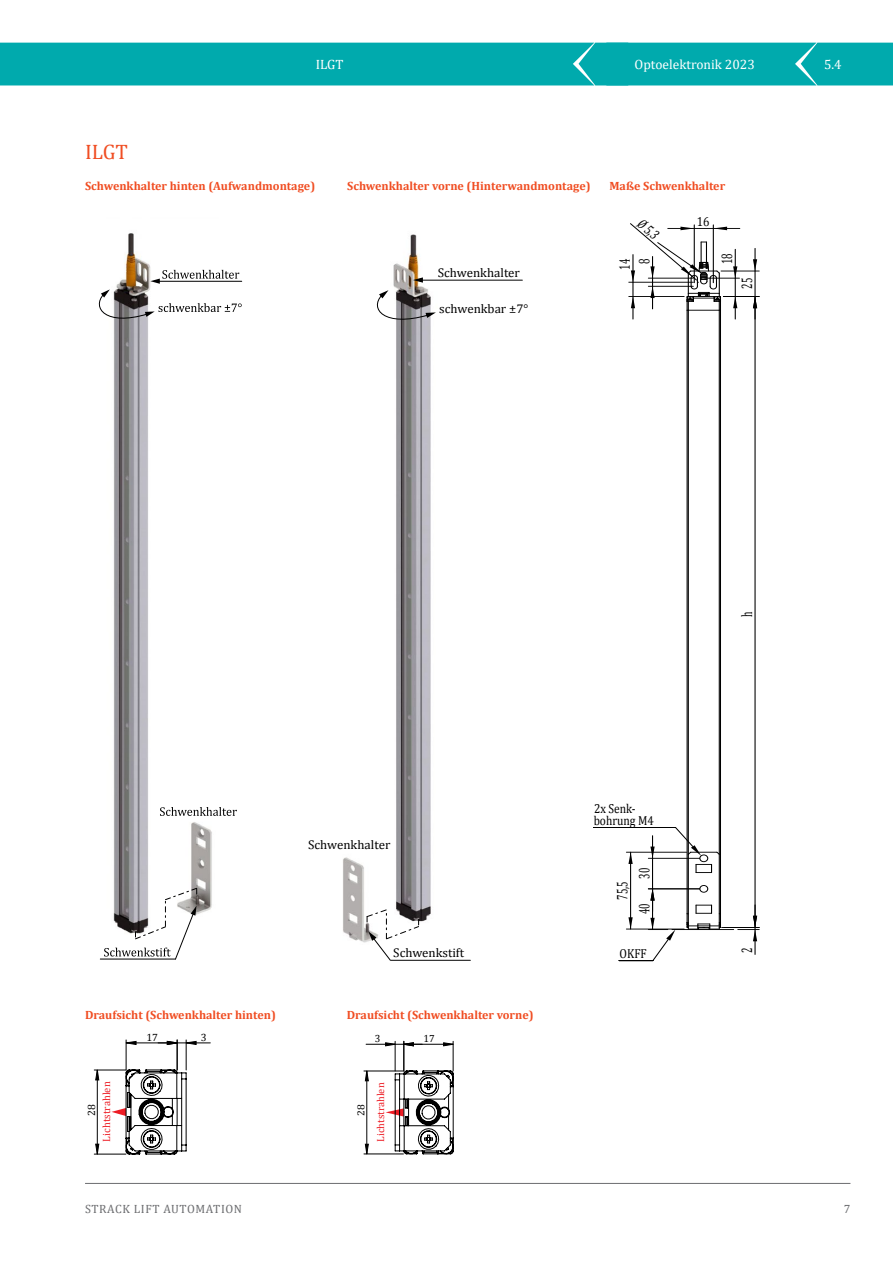
<style>
.page{position:relative;width:893px;height:1263px;background:#fff}
.page>*{position:absolute;margin:0;border:0;box-sizing:border-box;transform-origin:0 0}
.t1{font:21px "Cambria";color:#f04d22}
.t2{font:15.3px "Cambria";color:#000;scale:.64 1}
.t3{font:italic 14.1px "Cambria";color:#000;scale:.76 1}
.t4{font:13.5px "Cambria";color:#fff}
.t5{font:13.05px/12.5px "Cambria";color:#000;scale:.88 1}
.t6{font:12.6px "Cambria";color:#000}
.t7{font:700 12px "Cambria";color:#f04d22}
.t8{font:12px "Cambria";letter-spacing:.05em;color:#6c6d70}
.t9{font:10.65px "Cambria";color:#ed1c24}
.t10{font:10.65px "Cambria";color:#000}
.t11{font:10.5px "Cambria";color:#000}
.t12{font:10.2px "Cambria";color:#ed1c24}
.t13{font:10.2px "Cambria";color:#000}
</style>
<div class="page">
<hr style="left:85px;top:1183px;width:765px;height:1px;background:#6c6d70">
<div style="left:0;top:43px;width:893px;height:42px;background:#00aaad"></div>
<img style="left:114px;top:233px;width:98px;height:681px">
<svg style="left:160px;top:807px;width:77px;height:9px"></svg>
<svg style="left:104px;top:887px;width:94px;height:73px"></svg>
<hr style="left:100px;top:958px;width:75px;height:1px;background:#000">
<svg style="left:98px;top:270px;width:144px;height:56px"></svg>
<img style="left:343px;top:234px;width:108px;height:709px">
<svg style="left:366px;top:909px;width:54px;height:52px"></svg>
<hr style="left:391px;top:960px;width:79px;height:1px;background:#000">
<svg style="left:369px;top:290px;width:67px;height:38px"></svg>
<hr style="left:421px;top:280px;width:101px;height:1px;background:#000">
<svg style="left:413px;top:277px;width:10px;height:6px"></svg>
<hr style="left:395px;top:1041px;width:1px;height:30px;background:#000">
<hr style="left:404px;top:1044px;width:49px;height:1px;background:#000">
<hr style="left:404px;top:1041px;width:1px;height:30px;background:#000">
<hr style="left:453px;top:1041px;width:1px;height:30px;background:#000">
<hr style="left:367px;top:1071px;width:1px;height:83px;background:#000">
<hr style="left:364px;top:1071px;width:39px;height:1px;background:#000">
<hr style="left:364px;top:1154px;width:39px;height:1px;background:#000">
<svg style="left:366px;top:1042px;width:56px;height:4px"></svg>
<svg style="left:443px;top:1042px;width:11px;height:4px"></svg>
<svg style="left:365px;top:1070px;width:4px;height:11px"></svg>
<svg style="left:365px;top:1144px;width:4px;height:10px"></svg>
<svg style="left:385px;top:1070px;width:69px;height:84px"></svg>
<hr style="left:186px;top:1040px;width:1px;height:30px;background:#000">
<hr style="left:126px;top:1042px;width:51px;height:1px;background:#000">
<hr style="left:177px;top:1040px;width:1px;height:30px;background:#000">
<hr style="left:126px;top:1040px;width:1px;height:30px;background:#000">
<hr style="left:97px;top:1070px;width:1px;height:84px;background:#000">
<hr style="left:94px;top:1070px;width:32px;height:1px;background:#000">
<hr style="left:94px;top:1154px;width:32px;height:1px;background:#000">
<svg style="left:158px;top:1041px;width:52px;height:4px"></svg>
<svg style="left:125px;top:1041px;width:12px;height:4px"></svg>
<svg style="left:95px;top:1069px;width:4px;height:11px"></svg>
<svg style="left:95px;top:1143px;width:4px;height:12px"></svg>
<svg style="left:111px;top:1069px;width:76px;height:86px"></svg>
<div style="left:699px;top:854px;width:9px;height:8px;border:1px solid #000;border-radius:50%"></div>
<hr style="left:688px;top:854px;width:1px;height:72px;background:#000">
<div style="left:699px;top:885px;width:9px;height:7px;border:1px solid #000;border-radius:50%"></div>
<svg style="left:696px;top:864px;width:16px;height:9px"></svg>
<hr style="left:719px;top:854px;width:1px;height:72px;background:#000">
<hr style="left:687px;top:310px;width:1px;height:604px;background:#000">
<hr style="left:720px;top:310px;width:1px;height:604px;background:#000">
<svg style="left:686px;top:905px;width:35px;height:24px"></svg>
<hr style="left:688px;top:310px;width:1px;height:544px;background:#000">
<hr style="left:719px;top:310px;width:1px;height:544px;background:#000">
<hr style="left:672px;top:929px;width:62px;height:1px;background:#000">
<hr style="left:722px;top:927px;width:37px;height:1px;background:#000">
<hr style="left:652px;top:889px;width:1px;height:40px;background:#000">
<svg style="left:628px;top:853px;width:5px;height:11px"></svg>
<svg style="left:628px;top:917px;width:5px;height:12px"></svg>
<hr style="left:626px;top:852px;width:60px;height:1px;background:#000">
<hr style="left:626px;top:929px;width:58px;height:1px;background:#000">
<hr style="left:630px;top:852px;width:1px;height:77px;background:#000">
<svg style="left:738px;top:905px;width:21px;height:49px"></svg>
<hr style="left:724px;top:927px;width:35px;height:1px;background:#000">
<hr style="left:755px;top:296px;width:1px;height:631px;background:#000">
<hr style="left:723px;top:296px;width:36px;height:1px;background:#000">
<hr style="left:721px;top:271px;width:38px;height:1px;background:#000">
<svg style="left:753px;top:248px;width:4px;height:71px"></svg>
<hr style="left:648px;top:858px;width:52px;height:1px;background:#000">
<hr style="left:648px;top:888px;width:52px;height:1px;background:#000">
<svg style="left:650px;top:836px;width:5px;height:22px"></svg>
<hr style="left:652px;top:858px;width:1px;height:31px;background:#000">
<svg style="left:650px;top:889px;width:5px;height:22px"></svg>
<svg style="left:629px;top:223px;width:111px;height:96px"></svg>
<hr style="left:594px;top:827px;width:81px;height:1px;background:#000">
<svg style="left:674px;top:826px;width:46px;height:30px"></svg>
<hr style="left:619px;top:960px;width:34px;height:1px;background:#000">
<svg style="left:648px;top:918px;width:27px;height:43px"></svg>
<h1 class="t1" style="left:85px;top:140px;width:44px">ILGT</h1>
<p class="t4" style="left:316px;top:57px;width:29px">ILGT</p>
<p class="t4" style="left:635px;top:57px;width:122px">Optoelektronik 2023</p>
<p class="t4" style="left:824px;top:57px;width:19px">5.4</p>
<p class="t7" style="left:85px;top:178px;width:232px">Schwenkhalter hinten (Aufwandmontage)</p>
<p class="t7" style="left:347px;top:178px;width:245px">Schwenkhalter vorne (Hinterwandmontage)</p>
<p class="t7" style="left:609px;top:178px;width:117px">Maße Schwenkhalter</p>
<p class="t6" style="left:438px;top:266px;width:84px">Schwenkhalter</p>
<p class="t6" style="left:439px;top:301px;width:91px">schwenkbar ±7°</p>
<p class="t3" style="left:645px;top:215px;width:32px;rotate:41deg">Ø 5,3</p>
<p class="t5" style="left:697px;top:215px;width:16px">16</p>
<p class="t2" style="left:616px;top:270px;width:19px;rotate:-90deg">14</p>
<p class="t2" style="left:635px;top:264px;width:10px;rotate:-90deg">8</p>
<p class="t2" style="left:718px;top:264px;width:19px;rotate:-90deg">18</p>
<p class="t2" style="left:738px;top:289px;width:19px;rotate:-90deg">25</p>
<p class="t6" style="left:308px;top:837px;width:84px">Schwenkhalter</p>
<p class="t6" style="left:393px;top:945px;width:73px">Schwenkstift</p>
<p class="t7" style="left:85px;top:1006px;width:192px">Draufsicht (Schwenkhalter hinten)</p>
<p class="t7" style="left:347px;top:1006px;width:188px">Draufsicht (Schwenkhalter vorne)</p>
<p class="t10" style="left:146px;top:1031px;width:13px">17</p>
<p class="t10" style="left:201px;top:1031px;width:7px">3</p>
<p class="t11" style="left:375px;top:1032px;width:7px">3</p>
<p class="t11" style="left:423px;top:1032px;width:13px">17</p>
<p class="t9" style="left:100px;top:1141px;width:62px;rotate:-90deg">Lichtstrahlen</p>
<p class="t12" style="left:375px;top:1142px;width:61px;rotate:-90deg">Lichtstrahlen</p>
<p class="t10" style="left:85px;top:1116px;width:13px;rotate:-90deg">28</p>
<p class="t13" style="left:355px;top:1116px;width:13px;rotate:-90deg">28</p>
<p class="t5" style="left:594px;top:802px;width:70px">2x Senk&shy;bohrung M4</p>
<p class="t2" style="left:613px;top:899px;width:30px;rotate:-90deg">75,5</p>
<p class="t2" style="left:635px;top:879px;width:19px;rotate:-90deg">30</p>
<p class="t2" style="left:635px;top:914px;width:19px;rotate:-90deg">40</p>
<p class="t5" style="left:620px;top:947px;width:32px">OKFF</p>
<p class="t2" style="left:738px;top:617px;width:10px;rotate:-90deg">h</p>
<p class="t2" style="left:738px;top:953px;width:10px;rotate:-90deg">2</p>
<p class="t8" style="left:85px;top:1202px;width:159px">STRACK LIFT AUTOMATION</p>
<p class="t8" style="left:844px;top:1202px;width:8px">7</p>
</div>
